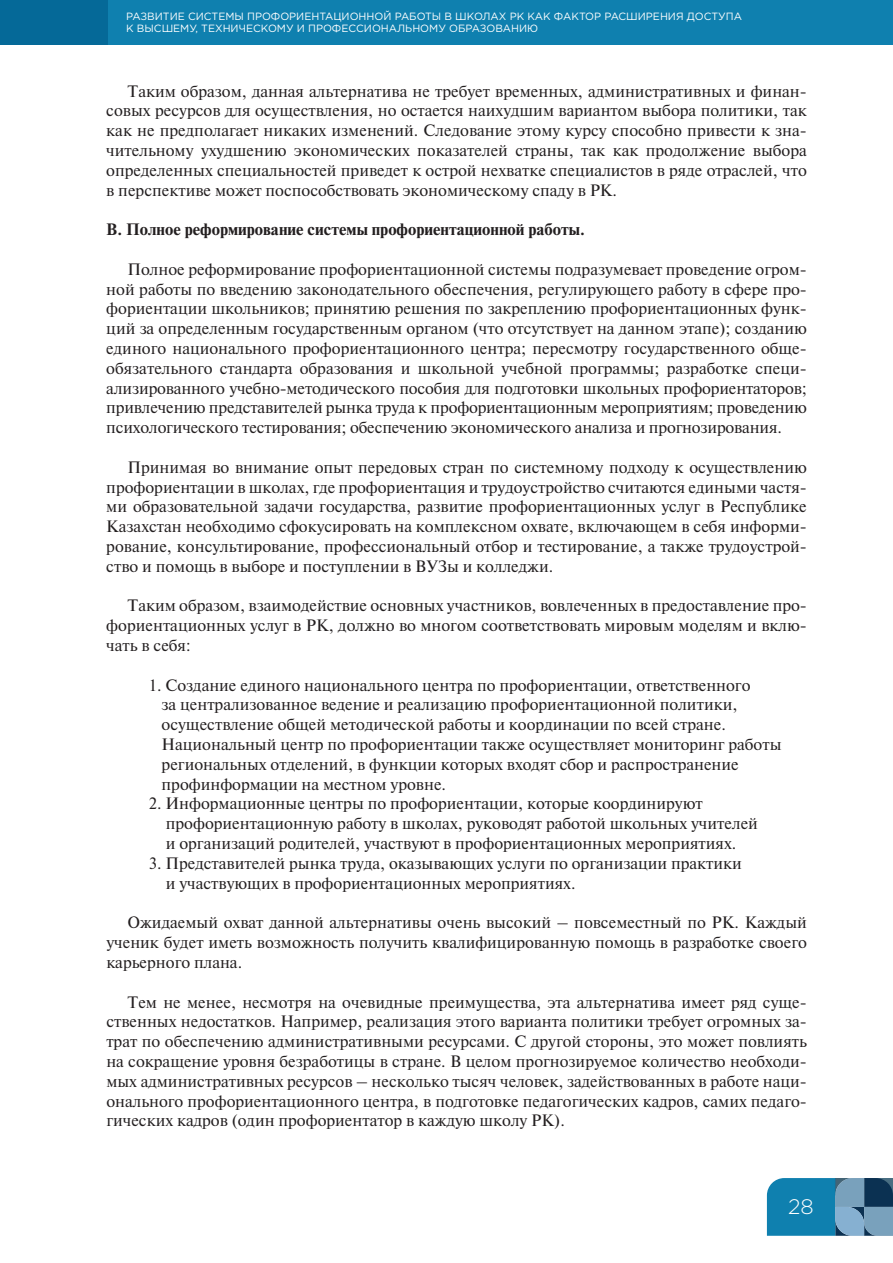
<style>
.page{position:relative;width:893px;height:1263px;background:#fff}
.page>*{position:absolute;margin:0;border:0;box-sizing:border-box;transform-origin:0 0}
.t1{font:300 21px "Gotham Pro";color:#fff}
.t2{font:16.5px/19.8px "DS Times";color:#231f20;text-align:justify}
.t3{font:700 16.5px "DS Times";color:#231f20}
.t4{font:10.5px/12.6px "Gotham Pro";color:#fff}
</style>
<div class="page">
<svg style="left:767px;top:1178px;width:126px;height:58px"></svg>
<div style="left:0;top:0;width:893px;height:45px;background:#0f80af"></div>
<div style="left:0;top:0;width:107px;height:45px;background:#056998"></div>
<p class="t4" style="left:126px;top:10px;width:617px">РАЗВИТИЕ СИСТЕМЫ ПРОФОРИЕНТАЦИОННОЙ РАБОТЫ В ШКОЛАХ РК КАК ФАКТОР РАСШИРЕНИЯ ДОСТУПА<br>К ВЫСШЕМУ, ТЕХНИЧЕСКОМУ И ПРОФЕССИОНАЛЬНОМУ ОБРАЗОВАНИЮ</p>
<p class="t2" style="left:106px;top:81px;width:702px;text-indent:21px">Таким образом, данная альтернатива не требует временных, административных и финан&shy;совых ресурсов для осуществления, но остается наихудшим вариантом выбора политики, так как не предполагает никаких изменений. Следование этому курсу способно привести к зна&shy;чительному ухудшению экономических показателей страны, так как продолжение выбора определенных специальностей приведет к острой нехватке специалистов в ряде отраслей, что в перспективе может поспособствовать экономическому спаду в РК.</p>
<p class="t3" style="left:106px;top:220px;width:480px">В. Полное реформирование системы профориентационной работы.</p>
<p class="t2" style="left:106px;top:259px;width:702px;text-align:left;text-indent:21px">Полное реформирование профориентационной системы подразумевает проведение огром&shy;ной работы по введению законодательного обеспечения, регулирующего работу в сфере про&shy;фориентации школьников; принятию решения по закреплению профориентационных функ&shy;ций за определенным государственным органом (что отсутствует на данном этапе); созданию единого национального профориентационного центра; пересмотру государственного обще&shy;обязательного стандарта образования и школьной учебной программы; разработке специ&shy;ализированного учебно-методического пособия для подготовки школьных профориентаторов; привлечению представителей рынка труда к профориентационным мероприятиям; проведению психологического тестирования; обеспечению экономического анализа и прогнозирования.</p>
<p class="t2" style="left:106px;top:457px;width:702px;text-indent:21px">Принимая во внимание опыт передовых стран по системному подходу к осуществлению профориентации в школах, где профориентация и трудоустройство считаются едиными частя&shy;ми образовательной задачи государства, развитие профориентационных услуг в Республике Казахстан необходимо сфокусировать на комплексном охвате, включающем в себя информи&shy;рование, консультирование, профессиональный отбор и тестирование, а также трудоустрой&shy;ство и помощь в выборе и поступлении в ВУЗы и колледжи.</p>
<p class="t2" style="left:106px;top:596px;width:702px;text-indent:21px">Таким образом, взаимодействие основных участников, вовлеченных в предоставление про&shy;фориентационных услуг в РК, должно во многом соответствовать мировым моделям и вклю&shy;чать в себя:</p>
<p class="t2" style="left:162px;top:675px;width:621px;text-align:left;text-indent:-13px">1. Создание единого национального центра по профориентации, ответственного<br>за централизованное ведение и реализацию профориентационной политики, осуществление общей методической работы и координации по всей стране.<br>Национальный центр по профориентации также осуществляет мониторинг работы региональных отделений, в функции которых входят сбор и распространение профинформации на местном уровне.</p>
<p class="t2" style="left:166px;top:794px;width:594px;text-align:left;text-indent:-17px">2. Информационные центры по профориентации, которые координируют профориентационную работу в школах, руководят работой школьных учителей и организаций родителей, участвуют в профориентационных мероприятиях.</p>
<p class="t2" style="left:166px;top:853px;width:578px;text-indent:-17px">3. Представителей рынка труда, оказывающих услуги по организации практики и участвующих в профориентационных мероприятиях.</p>
<p class="t2" style="left:106px;top:913px;width:702px;text-indent:21px">Ожидаемый охват данной альтернативы очень высокий – повсеместный по РК. Каждый ученик будет иметь возможность получить квалифицированную помощь в разработке своего карьерного плана.</p>
<p class="t2" style="left:106px;top:992px;width:702px;text-indent:21px">Тем не менее, несмотря на очевидные преимущества, эта альтернатива имеет ряд суще&shy;ственных недостатков. Например, реализация этого варианта политики требует огромных за&shy;трат по обеспечению административными ресурсами. С другой стороны, это может повлиять на сокращение уровня безработицы в стране. В целом прогнозируемое количество необходи&shy;мых административных ресурсов – несколько тысяч человек, задействованных в работе наци&shy;онального профориентационного центра, в подготовке педагогических кадров, самих педаго&shy;гических кадров (один профориентатор в каждую школу РК).</p>
<p class="t1" style="left:788px;top:1195px;width:27px">28</p>
</div>
